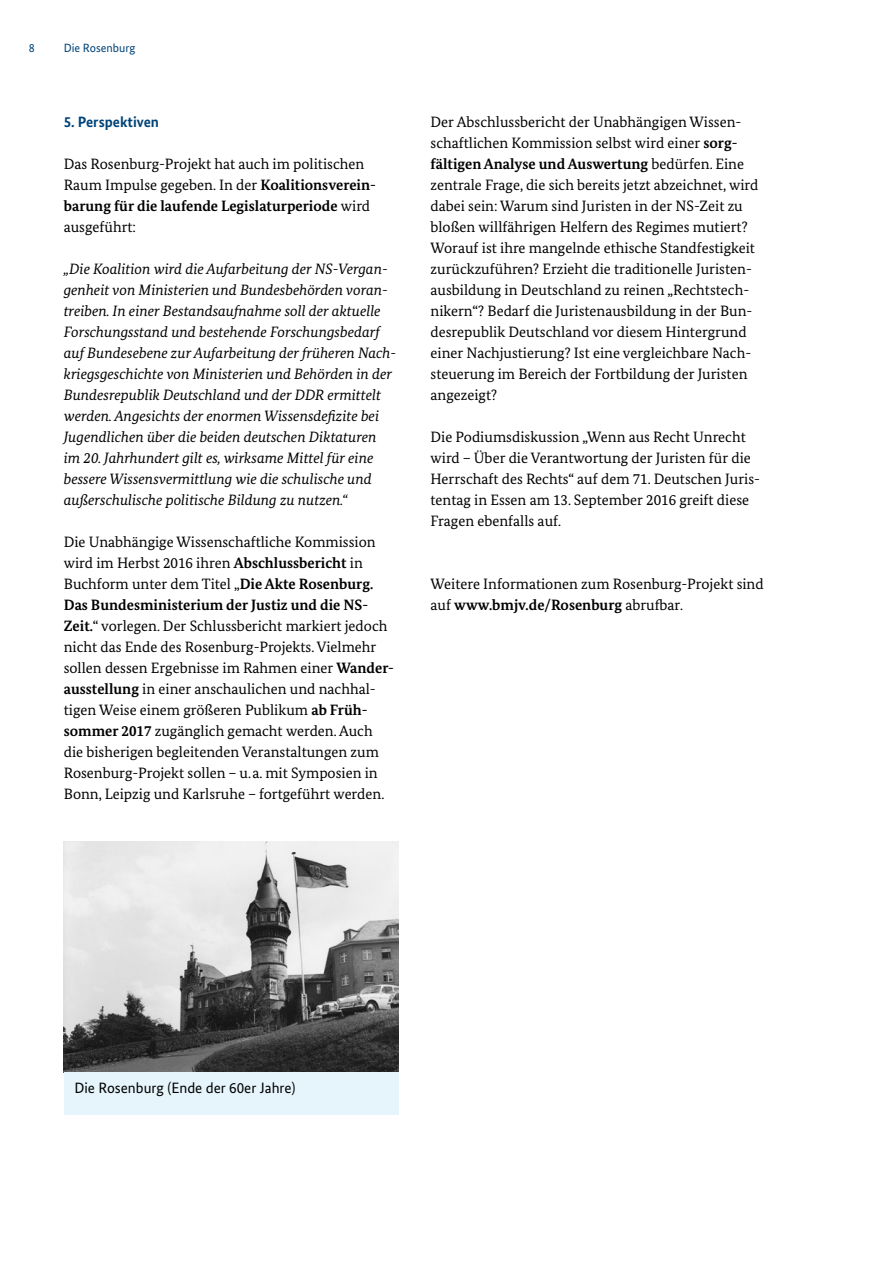
<style>
.page{position:relative;width:893px;height:1263px;background:#fff}
.page>*{position:absolute;margin:0;border:0;box-sizing:border-box;transform-origin:0 0}
.t1{font:15px/21px "Bundes Serif";color:#000}
.t2{font:italic 15px/21px "Bundes Serif";color:#000}
.t3{font:15px "Bundes Sans";color:#000}
.t4{font:700 15px "Bundes Sans";color:#004377}
.t5{font:12px "Bundes Sans";color:#004377}
.s1{font-weight:700}
</style>
<div class="page">
<img style="left:64px;top:841px;width:335px;height:231px">
<div style="left:64px;top:1072px;width:335px;height:42px;background:#e6f4fb"></div>
<p class="t5" style="left:29px;top:40px;width:7px">8</p>
<p class="t5" style="left:64px;top:40px;width:73px">Die Rosenburg</p>
<p class="t4" style="left:64px;top:113px;width:97px">5. Perspektiven</p>
<p class="t1" style="left:64px;top:154px;width:314px">Das Rosenburg-Projekt hat auch im politischen Raum Impulse gegeben. In der <span class="s1">Koalitionsverein&shy;barung für die laufende Legislaturperiode</span> wird ausgeführt:</p>
<p class="t2" style="left:64px;top:259px;width:334px">„Die Koalition wird die Aufarbeitung der NS-Vergan&shy;genheit von Ministerien und Bundesbehörden voran&shy;treiben. In einer Bestandsaufnahme soll der aktuelle Forschungsstand und bestehende Forschungsbedarf auf Bundesebene zur Aufarbeitung der früheren Nach&shy;kriegsgeschichte von Ministerien und Behörden in der Bundesrepublik Deutschland und der DDR ermittelt werden. Angesichts der enormen Wissensdefizite bei Jugendlichen über die beiden deutschen Diktaturen im 20. Jahrhundert gilt es, wirksame Mittel für eine bessere Wissensvermittlung wie die schulische und außerschulische politische Bildung zu nutzen.“</p>
<p class="t1" style="left:64px;top:532px;width:332px">Die Unabhängige Wissenschaftliche Kommission wird im Herbst 2016 ihren <span class="s1">Abschlussbericht</span> in Buchform unter dem Titel „<span class="s1">Die Akte Rosenburg.<br>Das Bundesministerium der Justiz und die NS-Zeit.</span>“ vorlegen. Der Schlussbericht markiert jedoch nicht das Ende des Rosenburg-Projekts. Vielmehr sollen dessen Ergebnisse im Rahmen einer <span class="s1">Wander&shy;ausstellung</span> in einer anschaulichen und nachhal&shy;tigen Weise einem größeren Publikum <span class="s1">ab Früh&shy;sommer 2017</span> zugänglich gemacht werden. Auch die bisherigen begleitenden Veranstaltungen zum Rosenburg-Projekt sollen – u.a. mit Symposien in Bonn, Leipzig und Karlsruhe – fortgeführt werden.</p>
<p class="t1" style="left:431px;top:112px;width:329px">Der Abschlussbericht der Unabhängigen Wissen&shy;schaftlichen Kommission selbst wird einer <span class="s1">sorg&shy;fältigen Analyse und Auswertung</span> bedürfen. Eine zentrale Frage, die sich bereits jetzt abzeichnet, wird dabei sein: Warum sind Juristen in der NS-Zeit zu bloßen willfährigen Helfern des Regimes mutiert?<br>Worauf ist ihre mangelnde ethische Standfestigkeit zurückzuführen? Erzieht die traditionelle Juristen&shy;ausbildung in Deutschland zu reinen „Rechtstech&shy;nikern“? Bedarf die Juristenausbildung in der Bun&shy;desrepublik Deutschland vor diesem Hintergrund einer Nachjustierung? Ist eine vergleichbare Nach&shy;steuerung im Bereich der Fortbildung der Juristen angezeigt?</p>
<p class="t1" style="left:431px;top:427px;width:331px">Die Podiumsdiskussion „Wenn aus Recht Unrecht wird – Über die Verantwortung der Juristen für die Herrschaft des Rechts“ auf dem 71. Deutschen Juris&shy;tentag in Essen am 13. September 2016 greift diese Fragen ebenfalls auf.</p>
<p class="t1" style="left:431px;top:574px;width:335px">Weitere Informationen zum Rosenburg-Projekt sind auf <span class="s1">www.bmjv.de/Rosenburg</span> abrufbar.</p>
<p class="t3" style="left:74px;top:1079px;width:222px">Die Rosenburg (Ende der 60er Jahre)</p>
</div>
